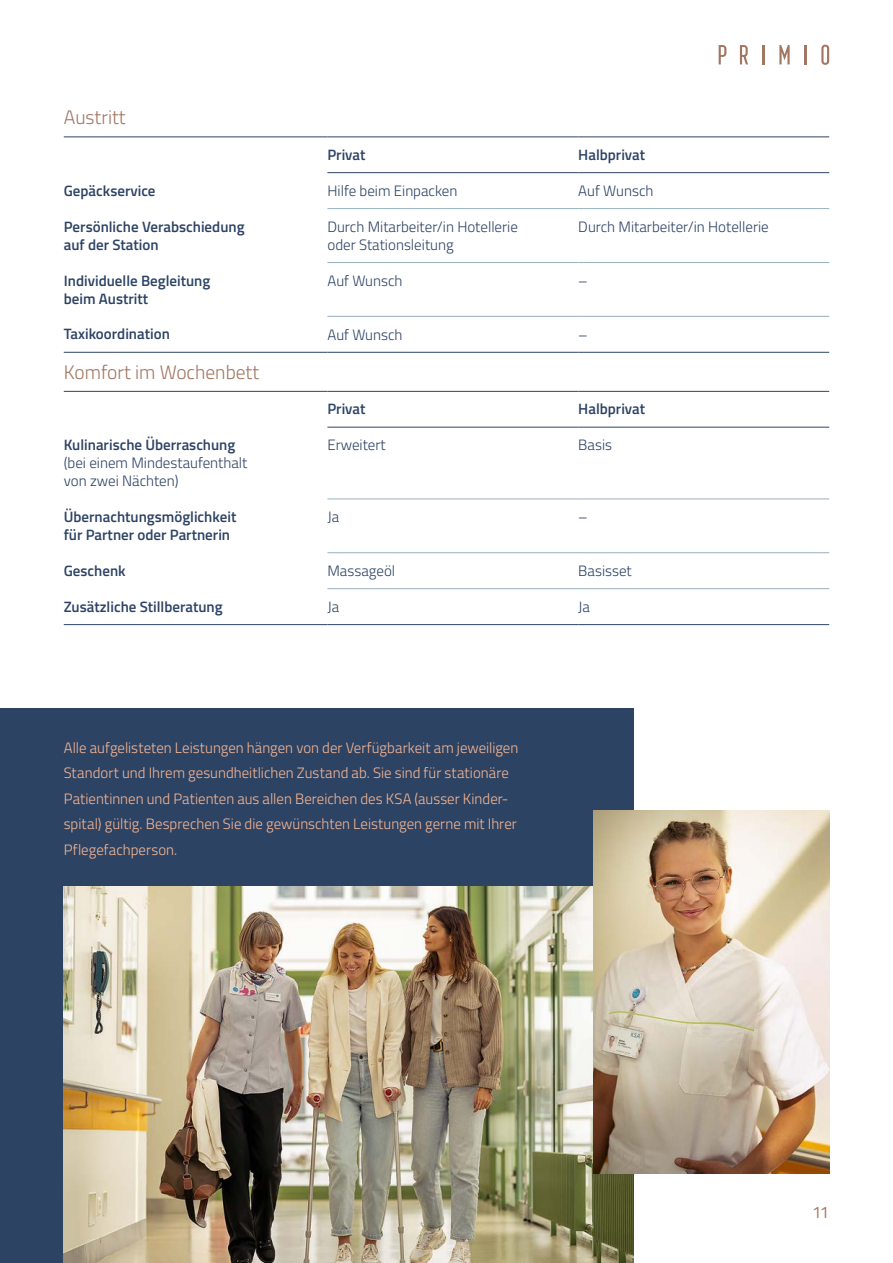
<style>
.page{position:relative;width:893px;height:1263px;background:#fff}
.page>*{position:absolute;margin:0;border:0;box-sizing:border-box;transform-origin:0 0}
.t1{font:300 19.5px "Titillium Web";color:#a27762}
.t2{font:16.5px "Titillium Web";color:#a27762}
.t3{font:300 15px/25.5px "Titillium Web";color:#f8b793}
.t4{font:600 15px/18px "Titillium Web";color:#2d4364}
.t5{font:300 15px/18px "Titillium Web";color:#2d4364}
</style>
<div class="page">
<div style="left:0;top:708px;width:634px;height:555px;background:#2d4364"></div>
<img style="left:64px;top:887px;width:570px;height:376px">
<img style="left:593px;top:810px;width:236px;height:364px">
<svg style="left:719px;top:45px;width:7px;height:19px"></svg>
<svg style="left:740px;top:45px;width:8px;height:19px"></svg>
<svg style="left:762px;top:45px;width:2px;height:19px"></svg>
<svg style="left:779px;top:45px;width:11px;height:19px"></svg>
<hr style="left:804px;top:45px;width:3px;height:19px;background:#a27762">
<svg style="left:821px;top:45px;width:8px;height:20px"></svg>
<hr style="left:64px;top:352px;width:263px;height:1px;background:#2d4364">
<hr style="left:64px;top:136px;width:263px;height:1px;background:#2d4364">
<hr style="left:327px;top:136px;width:251px;height:1px;background:#2d4364">
<hr style="left:578px;top:136px;width:251px;height:1px;background:#2d4364">
<hr style="left:327px;top:172px;width:251px;height:1px;background:#2d4364">
<hr style="left:578px;top:172px;width:251px;height:1px;background:#2d4364">
<hr style="left:327px;top:208px;width:251px;height:1px;background:#98b0bc">
<hr style="left:578px;top:208px;width:251px;height:1px;background:#98b0bc">
<hr style="left:327px;top:262px;width:251px;height:1px;background:#98b0bc">
<hr style="left:578px;top:262px;width:251px;height:1px;background:#98b0bc">
<hr style="left:327px;top:316px;width:251px;height:1px;background:#98b0bc">
<hr style="left:578px;top:316px;width:251px;height:1px;background:#98b0bc">
<hr style="left:327px;top:352px;width:251px;height:1px;background:#2d4364">
<hr style="left:578px;top:352px;width:251px;height:1px;background:#2d4364">
<hr style="left:64px;top:391px;width:263px;height:1px;background:#2d4364">
<hr style="left:327px;top:391px;width:251px;height:1px;background:#2d4364">
<hr style="left:578px;top:391px;width:251px;height:1px;background:#2d4364">
<hr style="left:327px;top:427px;width:251px;height:1px;background:#2d4364">
<hr style="left:578px;top:427px;width:251px;height:1px;background:#2d4364">
<hr style="left:327px;top:499px;width:251px;height:1px;background:#98b0bc">
<hr style="left:578px;top:499px;width:251px;height:1px;background:#98b0bc">
<hr style="left:327px;top:552px;width:251px;height:1px;background:#98b0bc">
<hr style="left:578px;top:552px;width:251px;height:1px;background:#98b0bc">
<hr style="left:327px;top:588px;width:251px;height:1px;background:#98b0bc">
<hr style="left:578px;top:588px;width:251px;height:1px;background:#98b0bc">
<hr style="left:64px;top:624px;width:263px;height:1px;background:#2d4364">
<hr style="left:327px;top:624px;width:251px;height:1px;background:#2d4364">
<hr style="left:578px;top:624px;width:251px;height:1px;background:#2d4364">
<h1 class="t1" style="left:64px;top:103px;width:63px">Austritt</h1>
<p class="t4" style="left:327px;top:145px;width:40px">Privat</p>
<p class="t4" style="left:578px;top:145px;width:68px">Halbprivat</p>
<p class="t4" style="left:64px;top:181px;width:93px">Gepäckservice</p>
<p class="t5" style="left:327px;top:181px;width:132px">Hilfe beim Einpacken</p>
<p class="t5" style="left:578px;top:181px;width:77px">Auf Wunsch</p>
<p class="t4" style="left:64px;top:217px;width:182px">Persönliche Verabschiedung auf der Station</p>
<p class="t5" style="left:327px;top:217px;width:192px">Durch Mitarbeiter/in Hotellerie oder Stationsleitung</p>
<p class="t5" style="left:578px;top:217px;width:192px">Durch Mitarbeiter/in Hotellerie</p>
<p class="t4" style="left:64px;top:271px;width:148px">Individuelle Begleitung beim Austritt</p>
<p class="t5" style="left:327px;top:271px;width:77px">Auf Wunsch</p>
<p class="t5" style="left:578px;top:271px;width:11px">–</p>
<p class="t4" style="left:64px;top:324px;width:108px">Taxikoordination</p>
<p class="t5" style="left:327px;top:325px;width:77px">Auf Wunsch</p>
<p class="t5" style="left:578px;top:325px;width:11px">–</p>
<h1 class="t1" style="left:64px;top:358px;width:197px">Komfort im Wochenbett</h1>
<p class="t4" style="left:327px;top:399px;width:40px">Privat</p>
<p class="t4" style="left:578px;top:399px;width:68px">Halbprivat</p>
<p class="t4" style="left:64px;top:435px;width:173px">Kulinarische Überraschung</p>
<p class="t5" style="left:64px;top:453px;width:185px">(bei einem Mindestaufenthalt von zwei Nächten)</p>
<p class="t5" style="left:327px;top:435px;width:60px">Erweitert</p>
<p class="t5" style="left:578px;top:435px;width:35px">Basis</p>
<p class="t4" style="left:64px;top:507px;width:174px">Übernachtungsmöglichkeit für Partner oder Partnerin</p>
<p class="t5" style="left:327px;top:507px;width:13px">Ja</p>
<p class="t5" style="left:578px;top:507px;width:11px">–</p>
<p class="t4" style="left:64px;top:561px;width:63px">Geschenk</p>
<p class="t5" style="left:327px;top:561px;width:69px">Massageöl</p>
<p class="t5" style="left:578px;top:561px;width:55px">Basisset</p>
<p class="t4" style="left:64px;top:597px;width:160px">Zusätzliche Stillberatung</p>
<p class="t5" style="left:327px;top:597px;width:13px">Ja</p>
<p class="t5" style="left:578px;top:597px;width:13px">Ja</p>
<p class="t3" style="left:64px;top:734px;width:456px">Alle aufgelisteten Leistungen hängen von der Verfügbarkeit am jeweiligen Standort und Ihrem gesundheitlichen Zustand ab. Sie sind für stationäre Patientinnen und Patienten aus allen Bereichen des KSA (ausser Kinder&shy;spital) gültig. Besprechen Sie die gewünschten Leistungen gerne mit Ihrer Pflegefachperson.</p>
<p class="t2" style="left:812px;top:1200px;width:18px">11</p>
</div>
